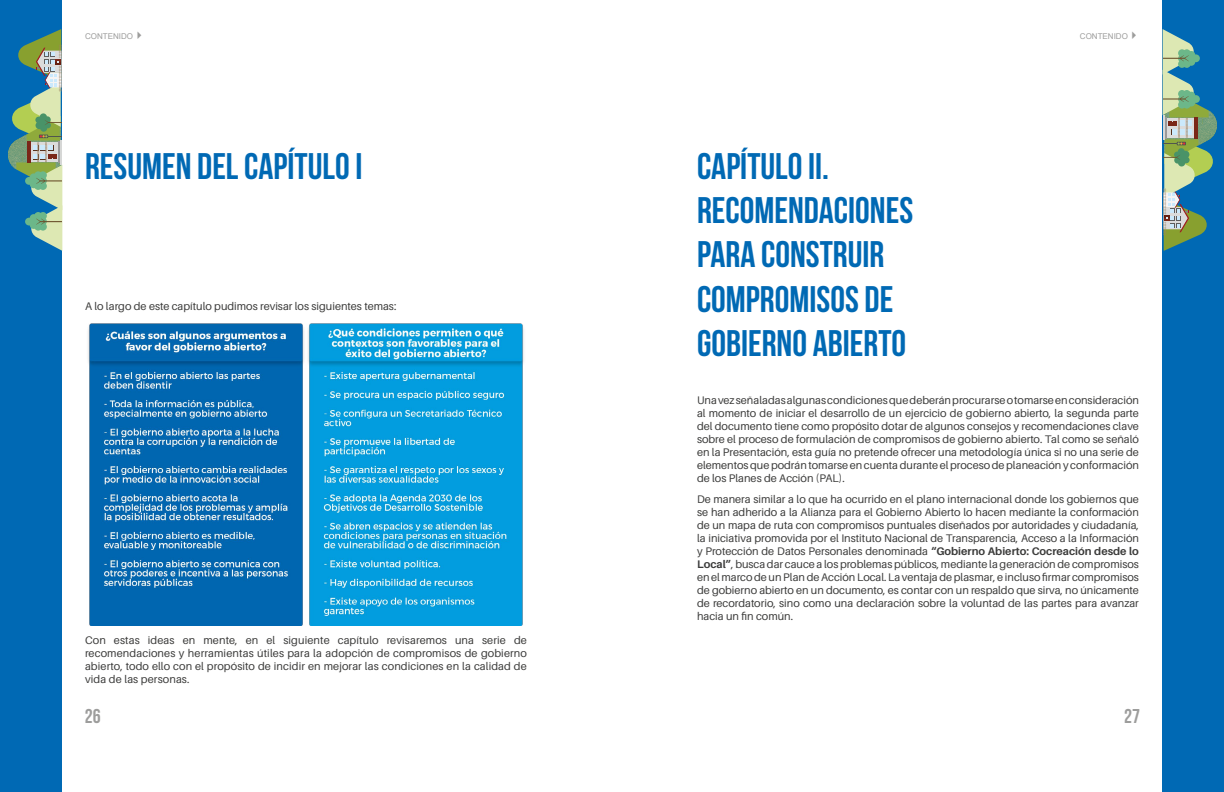
<style>
.page{position:relative;width:1224px;height:792px;background:#fff}
.page>*{position:absolute;margin:0;border:0;box-sizing:border-box;transform-origin:0 0}
.t1{font:700 37px/44.4px "Bebas Neue";color:#0069b4}
.t2{font:700 20px "Bebas Neue";color:#9d9d9c}
.t3{font:11px/13px "Aileron";color:#3c3c3b;text-align:justify}
.t4{font:8px "Arial";color:#9d9d9c}
.s1{font-weight:700}
</style>
<div class="page">
<div style="left:0;top:0;width:62px;height:792px;background:#0069b4"></div>
<svg style="left:8px;top:29px;width:54px;height:222px"></svg>
<div style="left:1162px;top:0;width:62px;height:792px;background:#0069b4"></div>
<svg style="left:1163px;top:29px;width:54px;height:222px"></svg>
<img style="left:88px;top:323px;width:436px;height:303px">
<p class="t4" style="left:85px;top:31px;width:61px">CONTENIDO✔</p>
<p class="t4" style="left:1080px;top:31px;width:61px">CONTENIDO✔</p>
<h1 class="t1" style="left:85px;top:143px;width:279px">RESUMEN DEL CAPÍTULO I</h1>
<p class="t3" style="left:85px;top:300px;width:313px">A lo largo de este capítulo pudimos revisar los siguientes temas:</p>
<p class="t3" style="left:85px;top:634px;width:443px">Con estas ideas en mente, en el siguiente capítulo revisaremos una serie de recomendaciones y herramientas útiles para la adopción de compromisos de gobierno abierto, todo ello con el propósito de incidir en mejorar las condiciones en la calidad de vida de las personas.</p>
<h1 class="t1" style="left:697px;top:143px;width:218px">CAPÍTULO II.<br>RECOMENDACIONES<br>PARA CONSTRUIR<br>COMPROMISOS DE<br>GOBIERNO ABIERTO</h1>
<p class="t3" style="left:697px;top:394px;width:443px">Una vez señaladas algunas condiciones que deberán procurarse o tomarse en consideración al momento de iniciar el desarrollo de un ejercicio de gobierno abierto, la segunda parte del documento tiene como propósito dotar de algunos consejos y recomendaciones clave sobre el proceso de formulación de compromisos de gobierno abierto. Tal como se señaló en la Presentación, esta guía no pretende ofrecer una metodología única si no una serie de elementos que podrán tomarse en cuenta durante el proceso de planeación y conformación de los Planes de Acción (PAL).</p>
<p class="t3" style="left:697px;top:493px;width:443px">De manera similar a lo que ha ocurrido en el plano internacional donde los gobiernos que se han adherido a la Alianza para el Gobierno Abierto lo hacen mediante la conformación de un mapa de ruta con compromisos puntuales diseñados por autoridades y ciudadanía, la iniciativa promovida por el Instituto Nacional de Transparencia, Acceso a la Información y Protección de Datos Personales denominada <span class="s1">“Gobierno Abierto: Cocreación desde lo Local”</span>, busca dar cauce a los problemas públicos, mediante la generación de compromisos en el marco de un Plan de Acción Local. La ventaja de plasmar, e incluso firmar compromisos de gobierno abierto en un documento, es contar con un respaldo que sirva, no únicamente de recordatorio, sino como una declaración sobre la voluntad de las partes para avanzar hacia un fin común.</p>
<h2 class="t2" style="left:85px;top:705px;width:17px">26</h2>
<h2 class="t2" style="left:1124px;top:705px;width:17px">27</h2>
</div>
